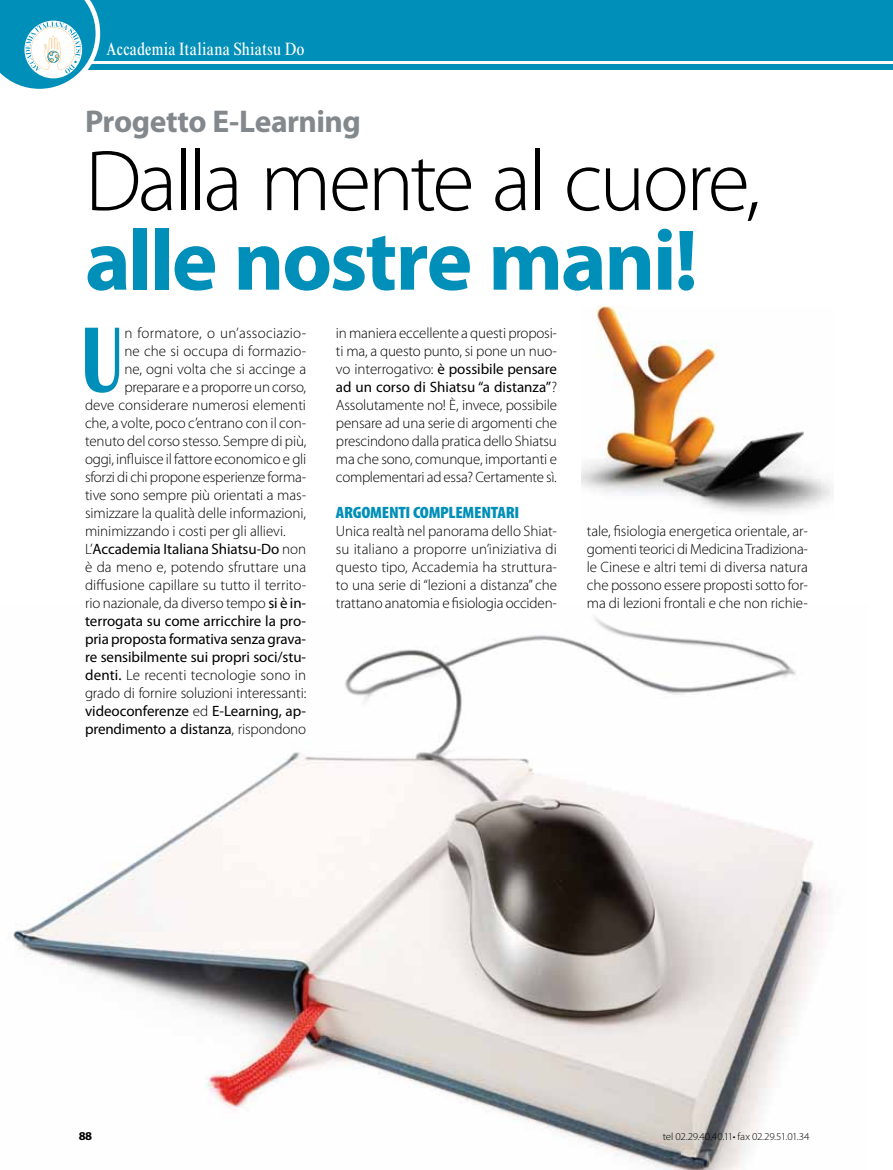
<style>
.page{position:relative;width:893px;height:1170px;background:#fff}
.page>*{position:absolute;margin:0;border:0;box-sizing:border-box;transform-origin:0 0}
.t1{font:700 96px "Britannic";color:#008fb9;scale:.7 1}
.t2{font:300 87px/79.5px "Myriad Pro";letter-spacing:-.04em;color:#000}
.t3{font:700 31.5px "Myriad Pro";letter-spacing:-.015em;color:#82888c}
.t4{font:condensed 18px "Times New Roman MT Std";letter-spacing:.01em;color:#fff}
.t5{font:900 condensed 16.5px "Myriad Pro";letter-spacing:-.015em;color:#008fb9;scale:1.1 1}
.t6{font:300 15px/18px "Myriad Pro";letter-spacing:-.005em;color:#000;text-align:justify}
.t7{font:15px "Myriad Pro";letter-spacing:-.005em;color:#000}
.t8{font:300 15px "Myriad Pro";letter-spacing:.02em;color:#000}
.t9{font:700 12px "Myriad Pro";color:#000;scale:1.05 1}
.t10{font:300 10.5px "Myriad Pro";letter-spacing:-.02em;color:#000;scale:1.05 1}
.s1{font-weight:700;color:#008fb9}
.s2{font-weight:300}
.s3{font-weight:400}
</style>
<div class="page">
<img style="left:13px;top:617px;width:815px;height:552px">
<div style="left:0;top:0;width:893px;height:60px;background:#008fb9"></div>
<div style="left:0;top:64px;width:893px;height:6px;background:#008fb9"></div>
<svg style="left:0;top:0;width:100px;height:89px"></svg>
<img style="left:581px;top:306px;width:249px;height:207px">
<p class="t4" style="left:106px;top:38px;width:200px">Accademia Italiana Shiatsu Do</p>
<p class="t3" style="left:85px;top:100px;width:277px">Progetto E-Learning</p>
<p class="t2" style="left:85px;top:140px;width:677px">Dalla mente al cuore, <span class="s1">alle nostre mani!</span></p>
<p class="t1" style="left:82px;top:305px;width:60px">U</p>
<p class="t8" style="left:124px;top:323px;width:183px">n formatore, o un’associazio-</p>
<p class="t6" style="left:124px;top:341px;width:183px">ne che si occupa di formazio-</p>
<p class="t6" style="left:124px;top:359px;width:183px">ne, ogni volta che si accinge a</p>
<p class="t6" style="left:124px;top:377px;width:183px">preparare e a proporre un corso,</p>
<p class="t6" style="left:85px;top:395px;width:223px">deve considerare numerosi elementi</p>
<p class="t6" style="left:85px;top:413px;width:223px">che, a volte, poco c’entrano con il con-</p>
<p class="t6" style="left:85px;top:431px;width:223px">tenuto del corso stesso. Sempre di più,</p>
<p class="t6" style="left:85px;top:449px;width:223px">oggi, influisce il fattore economico e gli</p>
<p class="t6" style="left:85px;top:467px;width:223px">sforzi di chi propone esperienze forma-</p>
<p class="t6" style="left:85px;top:485px;width:223px">tive sono sempre più orientati a mas-</p>
<p class="t6" style="left:85px;top:503px;width:223px">simizzare la qualità delle informazioni,</p>
<p class="t6" style="left:85px;top:521px;width:202px">minimizzando i costi per gli allievi.</p>
<p class="t7" style="left:85px;top:539px;width:223px"><span class="s2">L’</span>Accademia Italiana Shiatsu-Do <span class="s2">non</span></p>
<p class="t6" style="left:85px;top:557px;width:223px">è da meno e, potendo sfruttare una</p>
<p class="t6" style="left:85px;top:575px;width:223px">diffusione capillare su tutto il territo-</p>
<p class="t6" style="left:85px;top:593px;width:223px">rio nazionale, da diverso tempo <span class="s3">si è in-</span></p>
<p class="t7" style="left:85px;top:611px;width:223px">terrogata su come arricchire la pro-</p>
<p class="t7" style="left:85px;top:629px;width:223px">pria proposta formativa senza grava-</p>
<p class="t7" style="left:85px;top:647px;width:223px">re sensibilmente sui propri soci/stu-</p>
<p class="t6" style="left:85px;top:665px;width:223px"><span class="s3">denti.</span> Le recenti tecnologie sono in</p>
<p class="t6" style="left:85px;top:683px;width:223px">grado di fornire soluzioni interessanti:</p>
<p class="t7" style="left:85px;top:701px;width:223px">videoconferenze <span class="s2">ed</span> E-Learning, ap-</p>
<p class="t7" style="left:85px;top:719px;width:223px">prendimento a distanza<span class="s2">, rispondono</span></p>
<p class="t6" style="left:336px;top:323px;width:223px">in maniera eccellente a questi proposi&shy;ti ma, a questo punto, si pone un nuo&shy;vo interrogativo: <span class="s3">è possibile pensare ad un corso di Shiatsu “a distanza”</span>?<br>Assolutamente no! È, invece, possibile pensare ad una serie di argomenti che prescindono dalla pratica dello Shiatsu ma che sono, comunque, importanti e complementari ad essa? Certamente sì.</p>
<p class="t5" style="left:336px;top:501px;width:168px">ARGOMENTI COMPLEMENTARI</p>
<p class="t6" style="left:336px;top:521px;width:223px">Unica realtà nel panorama dello Shiat&shy;su italiano a proporre un’iniziativa di questo tipo, Accademia ha struttura&shy;to una serie di “lezioni a distanza” che trattano anatomia e fisiologia occiden-</p>
<p class="t6" style="left:587px;top:521px;width:223px">tale, fisiologia energetica orientale, ar&shy;gomenti teorici di Medicina Tradiziona&shy;le Cinese e altri temi di diversa natura che possono essere proposti sotto for&shy;ma di lezioni frontali e che non richie-</p>
<p class="t9" style="left:79px;top:1127px;width:14px">88</p>
<p class="t10" style="left:663px;top:1129px;width:141px">tel 02.29.40.40.11• fax 02.29.51.01.34</p>
</div>
